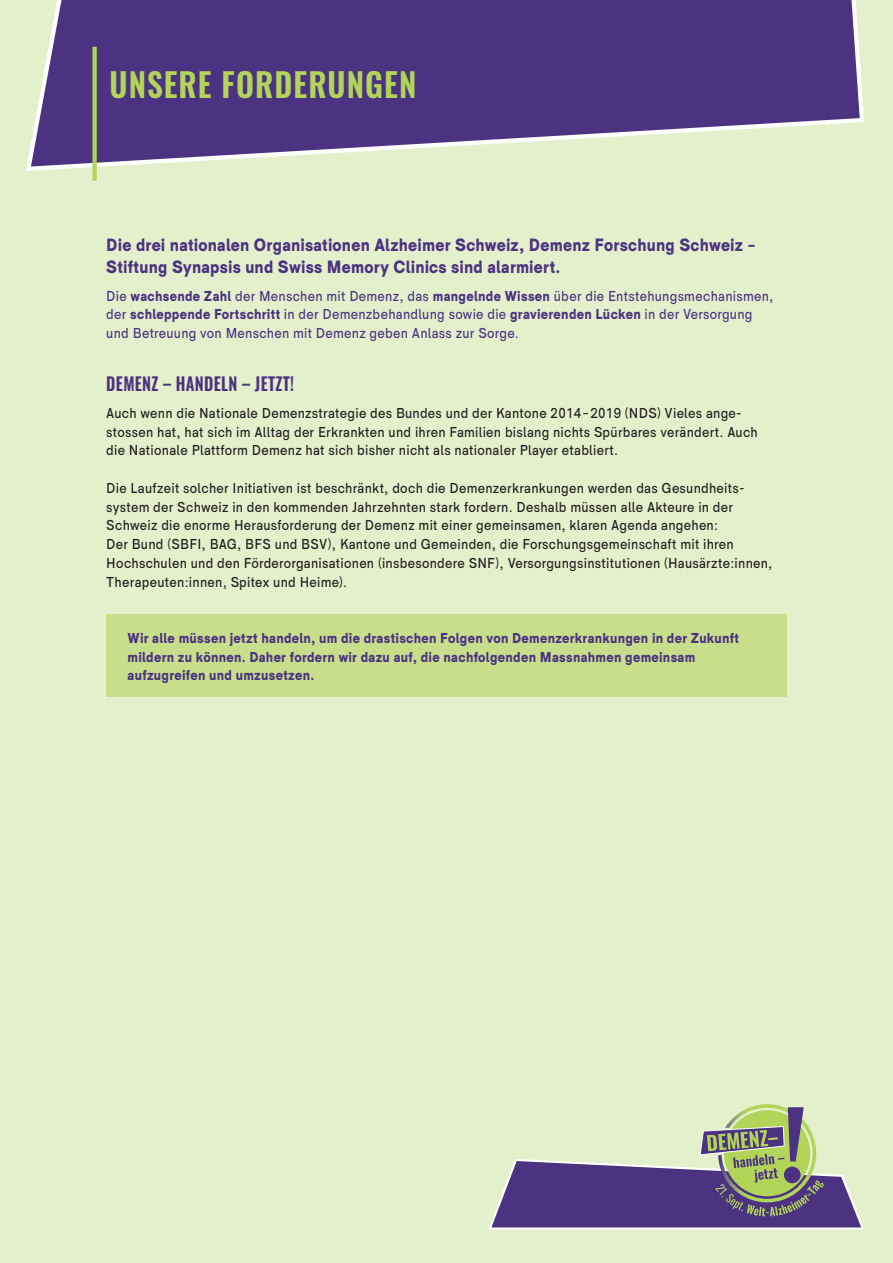
<style>
.page{position:relative;width:893px;height:1263px;background:#e4efcb}
.page>*{position:absolute;margin:0;border:0;box-sizing:border-box;transform-origin:0 0}
.Titel{font:600 33px "Oswald";letter-spacing:.035em;color:#b2d458;scale:.95 1}
.Untertitel{font:900 18px/22.5px "HK Sentiments";letter-spacing:.015em;color:#4c3381;scale:.9 1}
.Untertitel-2{font:600 18px "Oswald";letter-spacing:.02em;color:#4c3381;scale:.9 1}
.Grundtext{font:500 14.55px/18.8px "HK Sentiments";letter-spacing:.02em;color:#231f20;scale:.9 1}
.Grundtext-2{font:500 14.55px/18.8px "HK Sentiments";letter-spacing:.02em;color:#4c3381;scale:.9 1}
.Grundtext-3{font:900 14.55px/18.8px "HK Sentiments";letter-spacing:.02em;color:#4c3381;scale:.9 1}
.s1{font-weight:900}
</style>
<div class="page">
<svg style="left:26px;top:0;width:838px;height:171px"></svg>
<svg style="left:488px;top:1104px;width:376px;height:126px"></svg>
<div style="left:92px;top:47px;width:5px;height:134px;background:#b2d458"></div>
<div style="left:106px;top:614px;width:681px;height:83px;background:#c8de8b"></div>
<p class="Titel" style="left:109px;top:55px;width:325px">UNSERE FORDERUNGEN</p>
<p class="Untertitel" style="left:106px;top:232px;width:723px">Die drei nationalen Organisationen Alzheimer Schweiz, Demenz Forschung Schweiz –<br>Stiftung Synapsis und Swiss Memory Clinics sind alarmiert.</p>
<p class="Grundtext-2" style="left:106px;top:285px;width:743px">Die <span class="s1">wachsende Zahl</span> der Menschen mit Demenz, das <span class="s1">mangelnde Wissen</span> über die Entstehungsmechanismen, der <span class="s1">schleppende Fortschritt</span> in der Demenzbehandlung sowie die <span class="s1">gravierenden Lücken</span> in der Versorgung</p>
<p class="Grundtext-2" style="left:106px;top:323px;width:460px">und Betreuung von Menschen mit Demenz geben Anlass zur Sorge.</p>
<p class="Untertitel-2" style="left:106px;top:367px;width:210px">DEMENZ – HANDELN – JETZT!</p>
<p class="Grundtext" style="left:106px;top:402px;width:708px">Auch wenn die Nationale Demenzstrategie des Bundes und der Kantone 2014–2019 (NDS) Vieles ange-</p>
<p class="Grundtext" style="left:106px;top:421px;width:725px">stossen hat, hat sich im Alltag der Erkrankten und ihren Familien bislang nichts Spürbares verändert. Auch</p>
<p class="Grundtext" style="left:106px;top:440px;width:570px">die Nationale Plattform Demenz hat sich bisher nicht als nationaler Player etabliert.</p>
<p class="Grundtext" style="left:106px;top:477px;width:711px">Die Laufzeit solcher Initiativen ist beschränkt, doch die Demenzerkrankungen werden das Gesundheits-</p>
<p class="Grundtext" style="left:106px;top:496px;width:698px">system der Schweiz in den kommenden Jahrzehnten stark fordern. Deshalb müssen alle Akteure in der<br>Schweiz die enorme Herausforderung der Demenz mit einer gemeinsamen, klaren Agenda angehen:</p>
<p class="Grundtext" style="left:106px;top:534px;width:699px">Der Bund (SBFI, BAG, BFS und BSV), Kantone und Gemeinden, die Forschungsgemeinschaft mit ihren</p>
<p class="Grundtext" style="left:106px;top:552px;width:742px">Hochschulen und den Förderorganisationen (insbesondere SNF), Versorgungsinstitutionen (Hausärzte:innen,</p>
<p class="Grundtext" style="left:106px;top:571px;width:269px">Therapeuten:innen, Spitex und Heime).</p>
<p class="Grundtext-3" style="left:128px;top:627px;width:681px">Wir alle müssen jetzt handeln, um die drastischen Folgen von Demenzerkrankungen in der Zukunft mildern zu können. Daher fordern wir dazu auf, die nachfolgenden Massnahmen gemeinsam aufzugreifen und umzusetzen.</p>
</div>
